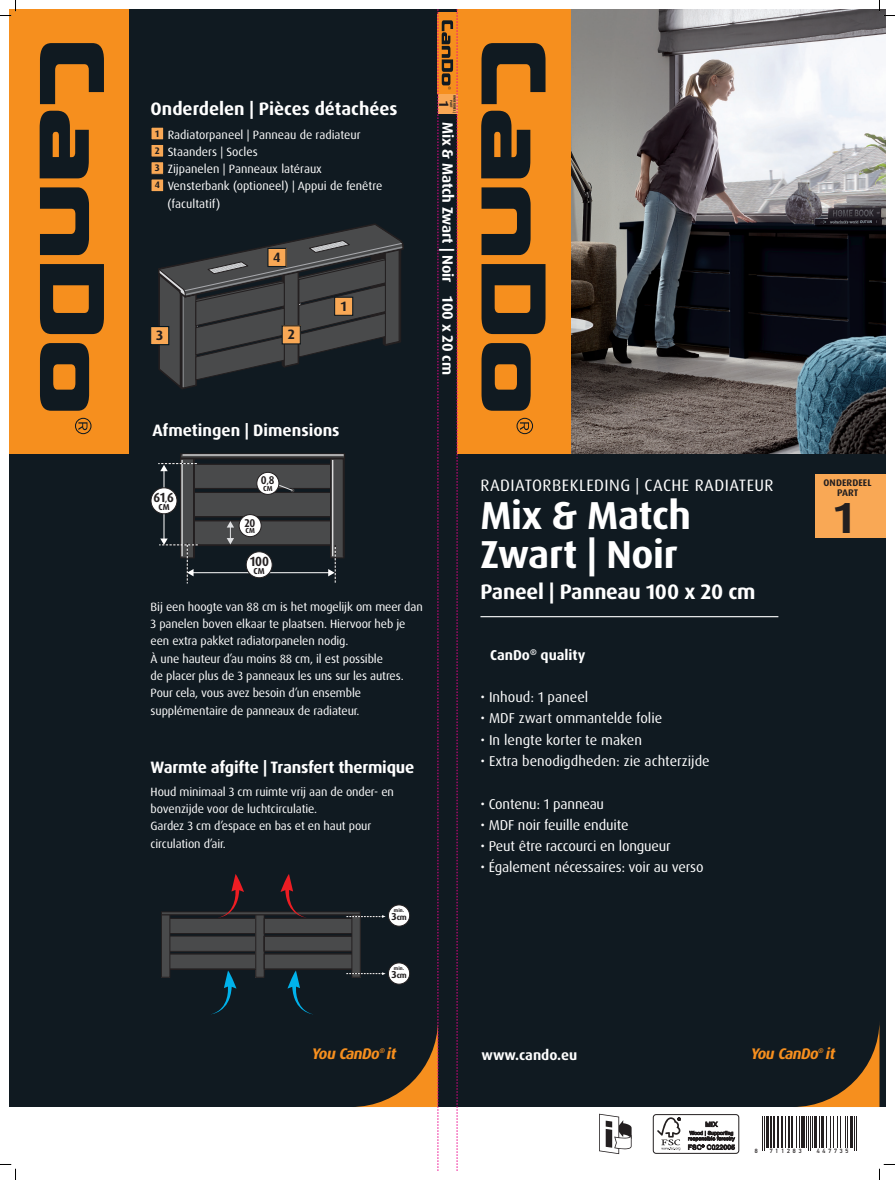
<style>
.page{position:relative;width:895px;height:1180px;background:#fff}
.page>*{position:absolute;margin:0;border:0;box-sizing:border-box;transform-origin:0 0}
.t1{font:700 43.5px "Dax Pro";color:#231f20}
.t2{font:700 39px/39px "Dax Pro";letter-spacing:-.01em;color:#fff}
.t3{font:700 21px "Dax Pro";letter-spacing:-.01em;color:#fff}
.t4{font:700 18px "Dax Pro";color:#fff}
.t5{font:700 16.5px "Dax Pro";letter-spacing:-.015em;color:#fff}
.t6{font:16.5px "Dax Pro";letter-spacing:.03em;color:#fff}
.t7{font:italic 700 15.38px "Dax Pro";letter-spacing:-.04em;color:#f68f1e}
.t8{font:700 15px "Dax Pro";letter-spacing:-.01em;color:#fff}
.t9{font:14.25px "Dax Pro";letter-spacing:-.01em;color:#fff}
.t10{font:700 14.25px "Dax Pro";color:#fff}
.t11{font:700 13.58px "Dax Pro";color:#231f20}
.t12{font:700 13.5px "Dax Pro";color:#231f20}
.t13{font:700 13.27px "Dax Pro";color:#231f20;scale:.9 1}
.t14{font:12px/17.2px "Dax Pro";letter-spacing:-.01em;color:#fff}
.t15{font:700 11.32px "Dax Pro";color:#231f20;scale:.9 1}
.t16{font:700 9.6px/10.4px "Dax Pro";letter-spacing:.01em;color:#231f20;text-align:center}
.t17{font:700 8.62px "Dax Pro";color:#231f20}
.t18{font:700 7.88px "Dax Pro";color:#231f20}
.t19{font:700 7.27px "Dax Pro";color:#231f20}
.t20{font:italic 700 6.82px "Dax Pro";color:#f68f1e}
.t21{font:700 6px "DIN Alternate";letter-spacing:.48em;color:#231f20}
.t22{font:700 5.1px "Dax Pro";color:#231f20}
.t23{font:700 3.38px/3.4px "Dax Pro";letter-spacing:.01em;color:#231f20;text-align:center}
.s1{font-size:7.8px}
.s2{font-size:10.05px}
</style>
<div class="page">
<div style="left:9px;top:9px;width:876px;height:1097px;background:#101a21"></div>
<div style="left:151px;top:127px;width:12px;height:13px;background:#f9a855"></div>
<div style="left:151px;top:144px;width:12px;height:13px;background:#f9a855"></div>
<div style="left:151px;top:144px;width:13px;height:13px;border:1px solid #101a21"></div>
<div style="left:151px;top:162px;width:12px;height:12px;background:#f9a855"></div>
<div style="left:151px;top:161px;width:13px;height:14px;border:1px solid #101a21"></div>
<div style="left:151px;top:179px;width:12px;height:12px;background:#f9a855"></div>
<div style="left:151px;top:178px;width:13px;height:14px;border:1px solid #101a21"></div>
<img style="left:570px;top:9px;width:315px;height:444px">
<hr style="left:480px;top:616px;width:298px;height:1px;background:#fff">
<div style="left:815px;top:474px;width:70px;height:64px;background:#f9a855"></div>
<svg style="left:599px;top:1113px;width:33px;height:41px"></svg>
<div style="left:653px;top:1114px;width:85px;height:38px;background:linear-gradient(to right,#fcfcfc,#fefefe);border-radius:3px"></div>
<div style="left:652px;top:1113px;width:86px;height:40px;border:1px solid #231f20;border-radius:3px"></div>
<svg style="left:657px;top:1116px;width:23px;height:33px"></svg>
<svg style="left:688px;top:1120px;width:46px;height:29px"></svg>
<div style="left:457px;top:9px;width:113px;height:444px;background:#f68f1e"></div>
<svg style="left:481px;top:43px;width:64px;height:61px"></svg>
<svg style="left:481px;top:111px;width:49px;height:67px"></svg>
<svg style="left:481px;top:187px;width:49px;height:68px"></svg>
<svg style="left:481px;top:264px;width:64px;height:70px"></svg>
<svg style="left:481px;top:343px;width:49px;height:67px"></svg>
<svg style="left:516px;top:417px;width:17px;height:17px"></svg>
<div style="left:9px;top:9px;width:120px;height:444px;background:#f68f1e"></div>
<svg style="left:40px;top:43px;width:64px;height:61px"></svg>
<svg style="left:40px;top:111px;width:49px;height:67px"></svg>
<svg style="left:40px;top:187px;width:49px;height:68px"></svg>
<svg style="left:40px;top:264px;width:64px;height:70px"></svg>
<svg style="left:40px;top:343px;width:49px;height:67px"></svg>
<svg style="left:75px;top:417px;width:16px;height:17px"></svg>
<svg style="left:806px;top:1029px;width:73px;height:77px"></svg>
<svg style="left:151px;top:487px;width:26px;height:26px"></svg>
<div style="left:151px;top:487px;width:26px;height:27px;border:1px solid #231f20;border-radius:50%"></div>
<div style="left:151px;top:326px;width:18px;height:18px;background:#f9a855"></div>
<div style="left:150px;top:326px;width:19px;height:19px;border:1px solid #011622"></div>
<svg style="left:762px;top:1116px;width:93px;height:35px;fill:#231f20"></svg>
<hr style="left:761px;top:1115px;width:1px;height:34px;background:#231f20">
<hr style="left:763px;top:1115px;width:1px;height:34px;background:#231f20">
<hr style="left:765px;top:1115px;width:3px;height:32px;background:#231f20">
<hr style="left:769px;top:1115px;width:2px;height:32px;background:#231f20">
<hr style="left:772px;top:1115px;width:2px;height:32px;background:#231f20">
<hr style="left:776px;top:1115px;width:2px;height:32px;background:#231f20">
<hr style="left:780px;top:1115px;width:2px;height:32px;background:#231f20">
<hr style="left:784px;top:1115px;width:1px;height:32px;background:#231f20">
<hr style="left:787px;top:1115px;width:2px;height:32px;background:#231f20">
<hr style="left:790px;top:1115px;width:2px;height:32px;background:#231f20">
<hr style="left:795px;top:1115px;width:1px;height:32px;background:#231f20">
<hr style="left:798px;top:1115px;width:1px;height:32px;background:#231f20">
<svg style="left:800px;top:1116px;width:4px;height:31px"></svg>
<hr style="left:805px;top:1115px;width:1px;height:32px;background:#231f20">
<hr style="left:807px;top:1115px;width:1px;height:34px;background:#231f20">
<hr style="left:809px;top:1115px;width:1px;height:34px;background:#231f20">
<hr style="left:811px;top:1115px;width:1px;height:32px;background:#231f20">
<hr style="left:813px;top:1115px;width:3px;height:32px;background:#231f20">
<hr style="left:818px;top:1115px;width:1px;height:32px;background:#231f20">
<hr style="left:820px;top:1115px;width:3px;height:32px;background:#231f20">
<hr style="left:825px;top:1115px;width:1px;height:32px;background:#231f20">
<hr style="left:829px;top:1115px;width:1px;height:32px;background:#231f20">
<hr style="left:832px;top:1115px;width:1px;height:32px;background:#231f20">
<hr style="left:836px;top:1115px;width:1px;height:32px;background:#231f20">
<hr style="left:839px;top:1115px;width:1px;height:32px;background:#231f20">
<hr style="left:844px;top:1115px;width:1px;height:32px;background:#231f20">
<hr style="left:846px;top:1115px;width:1px;height:32px;background:#231f20">
<hr style="left:849px;top:1115px;width:3px;height:32px;background:#231f20">
<hr style="left:853px;top:1115px;width:1px;height:34px;background:#231f20">
<hr style="left:855px;top:1115px;width:1px;height:34px;background:#231f20">
<svg style="left:158px;top:9px;width:300px;height:1161px"></svg>
<svg style="left:0;top:0;width:16px;height:16px"></svg>
<svg style="left:0;top:1164px;width:16px;height:15px"></svg>
<svg style="left:878px;top:0;width:16px;height:16px"></svg>
<svg style="left:879px;top:1164px;width:15px;height:15px"></svg>
<h3 class="t4" style="left:151px;top:97px;width:248px">Onderdelen | Pièces détachées</h3>
<p class="t14" style="left:155px;top:126px;width:207px"><sup>1</sup> Radiatorpaneel | Panneau de radiateur</p>
<p class="t14" style="left:155px;top:143px;width:104px"><sup>2</sup> Staanders | Socles</p>
<p class="t14" style="left:155px;top:160px;width:168px"><sup>3</sup> Zijpanelen | Panneaux latéraux</p>
<p class="t14" style="left:155px;top:178px;width:229px"><sup>4</sup> Vensterbank (optioneel) | Appui de fenêtre</p>
<p class="t14" style="left:168px;top:195px;width:54px">(facultatif)</p>
<p class="t11" style="left:273px;top:248px;width:9px">4</p>
<p class="t11" style="left:156px;top:326px;width:9px">3</p>
<p class="t11" style="left:288px;top:326px;width:9px">2</p>
<p class="t11" style="left:340px;top:297px;width:7px">1</p>
<p class="t12" style="left:452px;top:101px;width:7px;rotate:90deg">1</p>
<p class="t23" style="left:456px;top:95px;width:20px;rotate:90deg">ONDERDEEL |<br>PART</p>
<p class="t8" style="left:457px;top:122px;width:254px;rotate:90deg">Mix &amp; Match Zwart | Noir 100 x 20 cm</p>
<h3 class="t5" style="left:152px;top:419px;width:189px">Afmetingen | Dimensions</h3>
<p class="t13" style="left:153px;top:488px;width:24px">61<span class="s1">,</span>6</p>
<p class="t17" style="left:158px;top:501px;width:13px">CM</p>
<p class="t15" style="left:261px;top:473px;width:17px">0<span class="s1">,</span>8</p>
<p class="t19" style="left:263px;top:484px;width:11px">CM</p>
<p class="t15" style="left:244px;top:515px;width:14px">20</p>
<p class="t19" style="left:245px;top:526px;width:11px">CM</p>
<p class="t13" style="left:250px;top:552px;width:23px">100</p>
<p class="t17" style="left:253px;top:565px;width:13px">CM</p>
<p class="t14" style="left:151px;top:598px;width:273px">Bij een hoogte van 88 cm is het mogelijk om meer dan 3 panelen boven elkaar te plaatsen. Hiervoor heb je een extra pakket radiatorpanelen nodig.<br>À une hauteur d’au moins 88 cm, il est possible<br>de placer plus de 3 panneaux les uns sur les autres.<br>Pour cela, vous avez besoin d’un ensemble supplémentaire de panneaux de radiateur.</p>
<h3 class="t5" style="left:151px;top:756px;width:265px">Warmte afgifte | Transfert thermique</h3>
<p class="t14" style="left:151px;top:783px;width:245px">Houd minimaal 3 cm ruimte vrij aan de onder- en bovenzijde voor de luchtcirculatie.<br>Gardez 3 cm d’espace en bas et en haut pour circulation d’air.</p>
<p class="t22" style="left:394px;top:906px;width:12px">min.</p>
<p class="t18" style="left:391px;top:912px;width:17px"><span class="s2">3</span> cm</p>
<p class="t22" style="left:394px;top:964px;width:12px">min.</p>
<p class="t18" style="left:391px;top:970px;width:17px"><span class="s2">3</span> cm</p>
<h3 class="t6" style="left:480px;top:474px;width:294px">RADIATORBEKLEDING | CACHE RADIATEUR</h3>
<h2 class="t2" style="left:480px;top:495px;width:212px">Mix &amp; Match<br>Zwart | Noir</h2>
<h3 class="t3" style="left:480px;top:578px;width:276px">Paneel | Panneau 100 x 20 cm</h3>
<p class="t10" style="left:490px;top:645px;width:97px">CanDo<sup>®</sup> quality</p>
<p class="t9" style="left:480px;top:687px;width:109px">• Inhoud: 1 paneel</p>
<p class="t9" style="left:480px;top:709px;width:183px">• MDF zwart ommantelde folie</p>
<p class="t9" style="left:480px;top:730px;width:163px">• In lengte korter te maken</p>
<p class="t9" style="left:480px;top:751px;width:231px">• Extra benodigdheden: zie achterzijde</p>
<p class="t9" style="left:480px;top:794px;width:125px">• Contenu: 1 panneau</p>
<p class="t9" style="left:480px;top:815px;width:149px">• MDF noir feuille enduite</p>
<p class="t9" style="left:480px;top:836px;width:192px">• Peut être raccourci en longueur</p>
<p class="t9" style="left:480px;top:858px;width:224px">• Également nécessaires: voir au verso</p>
<p class="t16" style="left:823px;top:477px;width:49px">ONDERDEEL<br>PART</p>
<h1 class="t1" style="left:834px;top:490px;width:20px">1</h1>
<p class="t7" style="left:312px;top:1043px;width:86px">You CanDo it</p>
<p class="t20" style="left:379px;top:1045px;width:7px">®</p>
<p class="t10" style="left:481px;top:1045px;width:97px">www.cando.eu</p>
<p class="t7" style="left:750px;top:1043px;width:86px">You CanDo it</p>
<p class="t20" style="left:817px;top:1045px;width:7px">®</p>
<p class="t21" style="left:754px;top:1145px;width:4px">8</p>
<p class="t21" style="left:769px;top:1145px;width:33px">711283</p>
<p class="t21" style="left:816px;top:1145px;width:33px">447735</p>
</div>
